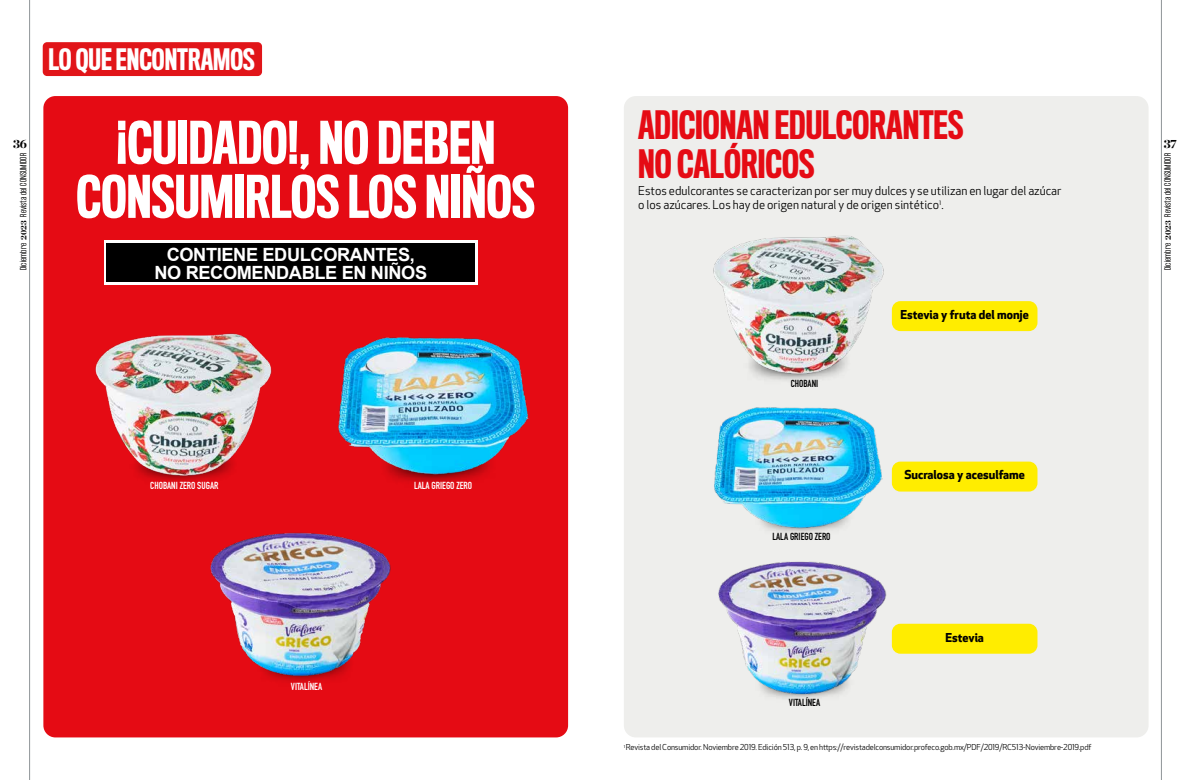
<style>
.page{position:relative;width:1191px;height:780px;background:#fff}
.page>*{position:absolute;margin:0;border:0;box-sizing:border-box;transform-origin:0 0}
.t1{font:500 54px/54px "Titling Gothic FB Comp";color:#fff;text-align:center}
.t2{font:500 36px/39px "Titling Gothic FB Comp";color:#e50b14}
.t3{font:500 27.2px "Titling Gothic FB Comp";color:#fff}
.t4{font:700 22.9px/22.8px "Arial";letter-spacing:-.02em;color:#fff;text-align:center}
.t5{font:700 18.2px/18.1px "Arial";letter-spacing:-.02em;color:#fff;text-align:center}
.t6{font:700 12.8px/15.4px "Arial";letter-spacing:-.02em;color:#fff;text-align:center}
.t7{font:12px/14px "Apex New";color:#000}
.t8{font:700 12px "Apex New";color:#000}
.t9{font:900 12px "Chronicle Display";color:#000}
.t10{font:700 10.1px "DIN Condensed";color:#fff}
.t11{font:700 10.1px "DIN Condensed";color:#000}
.t12{font:8px "Apex New";letter-spacing:-.02em;color:#000}
.t13{font:300 8px "Formula Condensed";letter-spacing:.02em;color:#000}
.s1{font-family:"Chronicle Display";font-weight:900}
</style>
<div class="page">
<hr style="left:1161px;top:0;width:1px;height:780px;background:#8f9497">
<hr style="left:29px;top:0;width:1px;height:780px;background:#8f9497">
<div style="left:43px;top:96px;width:525px;height:641px;background:#e50b14;border-radius:12px"></div>
<img style="left:95px;top:333px;width:177px;height:148px">
<img style="left:338px;top:337px;width:191px;height:146px">
<img style="left:210px;top:532px;width:181px;height:150px">
<div style="left:104px;top:240px;width:373px;height:45px;background:#fff"></div>
<div style="left:107px;top:243px;width:367px;height:39px;background:#000"></div>
<div style="left:43px;top:42px;width:219px;height:34px;background:#e11519;border-radius:4px"></div>
<div style="left:624px;top:96px;width:524px;height:641px;background:#eeeeec;border-radius:12px"></div>
<div style="left:892px;top:461px;width:145px;height:30px;background:#ffed00;border-radius:9px"></div>
<img style="left:714px;top:407px;width:169px;height:126px">
<div style="left:892px;top:301px;width:145px;height:30px;background:#ffed00;border-radius:9px"></div>
<img style="left:713px;top:235px;width:171px;height:144px">
<div style="left:892px;top:623px;width:145px;height:30px;background:#ffed00;border-radius:9px"></div>
<img style="left:718px;top:561px;width:169px;height:138px">
<h3 class="t9" style="left:13px;top:134px;width:15px">36</h3>
<p class="t13" style="left:19px;top:270px;width:119px;rotate:-90deg">Diciembre <span class="s1">2023</span> Revista del CONSUMIDOR</p>
<h3 class="t3" style="left:49px;top:44px;width:208px">LO QUE ENCONTRAMOS</h3>
<h3 class="t6" style="left:57px;top:52px;width:67px">EXCESO<br>CALORÍAS</h3>
<h3 class="t6" style="left:164px;top:52px;width:54px">EXCESO<br>SODIO</h3>
<h1 class="t1" style="left:76px;top:117px;width:460px">¡CUIDADO!, NO DEBEN<br>CONSUMIRLOS LOS NIÑOS</h1>
<h3 class="t4" style="left:181px;top:162px;width:221px">CONTIENE CAFEÍNA<br>EVITAR EN NIÑOS</h3>
<h3 class="t5" style="left:154px;top:246px;width:274px">CONTIENE EDULCORANTES,<br>NO RECOMENDABLE EN NIÑOS</h3>
<p class="t10" style="left:150px;top:478px;width:70px">CHOBANI ZERO SUGAR</p>
<p class="t10" style="left:414px;top:478px;width:60px">LALA GRIEGO ZERO</p>
<p class="t10" style="left:291px;top:679px;width:33px">VITALÍNEA</p>
<h2 class="t2" style="left:638px;top:106px;width:327px">ADICIONAN EDULCORANTES<br>NO CALÓRICOS</h2>
<h3 class="t7" style="left:638px;top:184px;width:425px">Estos edulcorantes se caracterizan por ser muy dulces y se utilizan en lugar del azúcar o los azúcares. Los hay de origen natural y de origen sintético<sup>1</sup>.</h3>
<p class="t11" style="left:790px;top:376px;width:29px">CHOBANI</p>
<p class="t11" style="left:772px;top:529px;width:60px">LALA GRIEGO ZERO</p>
<h3 class="t8" style="left:900px;top:306px;width:130px">Estevia y fruta del monje</h3>
<h3 class="t8" style="left:904px;top:466px;width:122px">Sucralosa y acesulfame</h3>
<h3 class="t8" style="left:945px;top:629px;width:40px">Estevia</h3>
<p class="t11" style="left:789px;top:696px;width:33px">VITALÍNEA</p>
<p class="t12" style="left:623px;top:742px;width:469px"><sup>1</sup> Revista del Consumidor. Noviembre 2019. Edición 513, p. 9, en https://revistadelconsumidor.profeco.gob.mx/PDF/2019/RC513-Noviembre-2019.pdf</p>
<h3 class="t9" style="left:1163px;top:134px;width:14px">37</h3>
<p class="t13" style="left:1163px;top:270px;width:119px;rotate:-90deg">Diciembre <span class="s1">2023</span> Revista del CONSUMIDOR</p>
</div>
